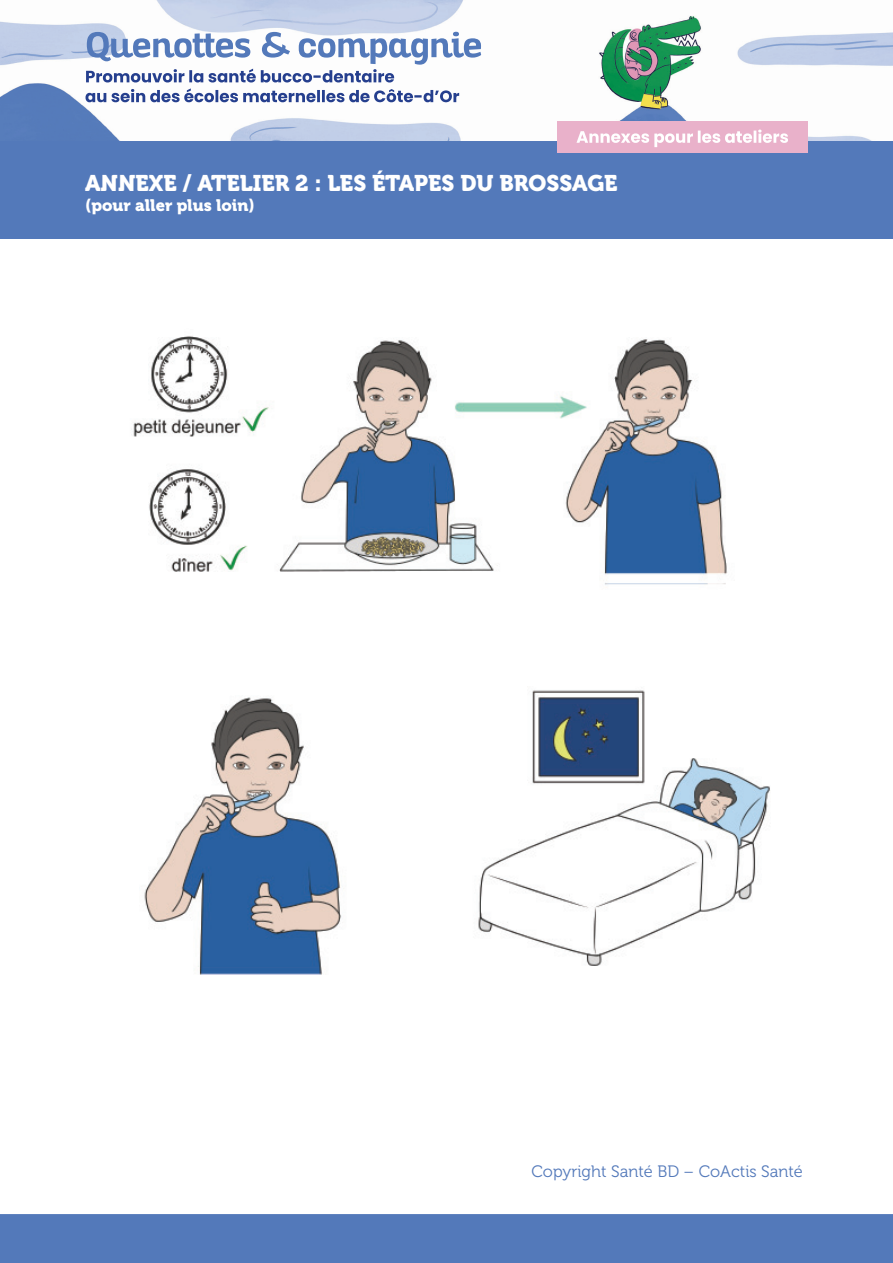
<style>
.page{position:relative;width:893px;height:1263px;background:#fff}
.page>*{position:absolute;margin:0;border:0;box-sizing:border-box;transform-origin:0 0}
.t1{font:22.5px "Museo 900";color:#fff}
.t2{font:16.5px "Museo 300";color:#5379ba}
.t3{font:16.5px "Museo 900";color:#fff}
</style>
<div class="page">
<div style="left:0;top:140px;width:893px;height:99px;background:#5379ba"></div>
<img style="left:0;top:0;width:893px;height:140px">
<svg style="left:86px;top:32px;width:395px;height:70px"></svg>
<div style="left:557px;top:121px;width:251px;height:32px;background:#e9b1ca"></div>
<svg style="left:576px;top:130px;width:212px;height:17px"></svg>
<div style="left:0;top:1214px;width:893px;height:49px;background:#5379ba"></div>
<img style="left:133px;top:336px;width:594px;height:249px">
<img style="left:144px;top:690px;width:626px;height:285px">
<p class="t1" style="left:85px;top:171px;width:534px">ANNEXE / ATELIER 2 : LES ÉTAPES DU BROSSAGE</p>
<p class="t3" style="left:85px;top:196px;width:171px">(pour aller plus loin)</p>
<p class="t2" style="left:531px;top:1162px;width:273px">Copyright Santé BD – CoActis Santé</p>
</div>
